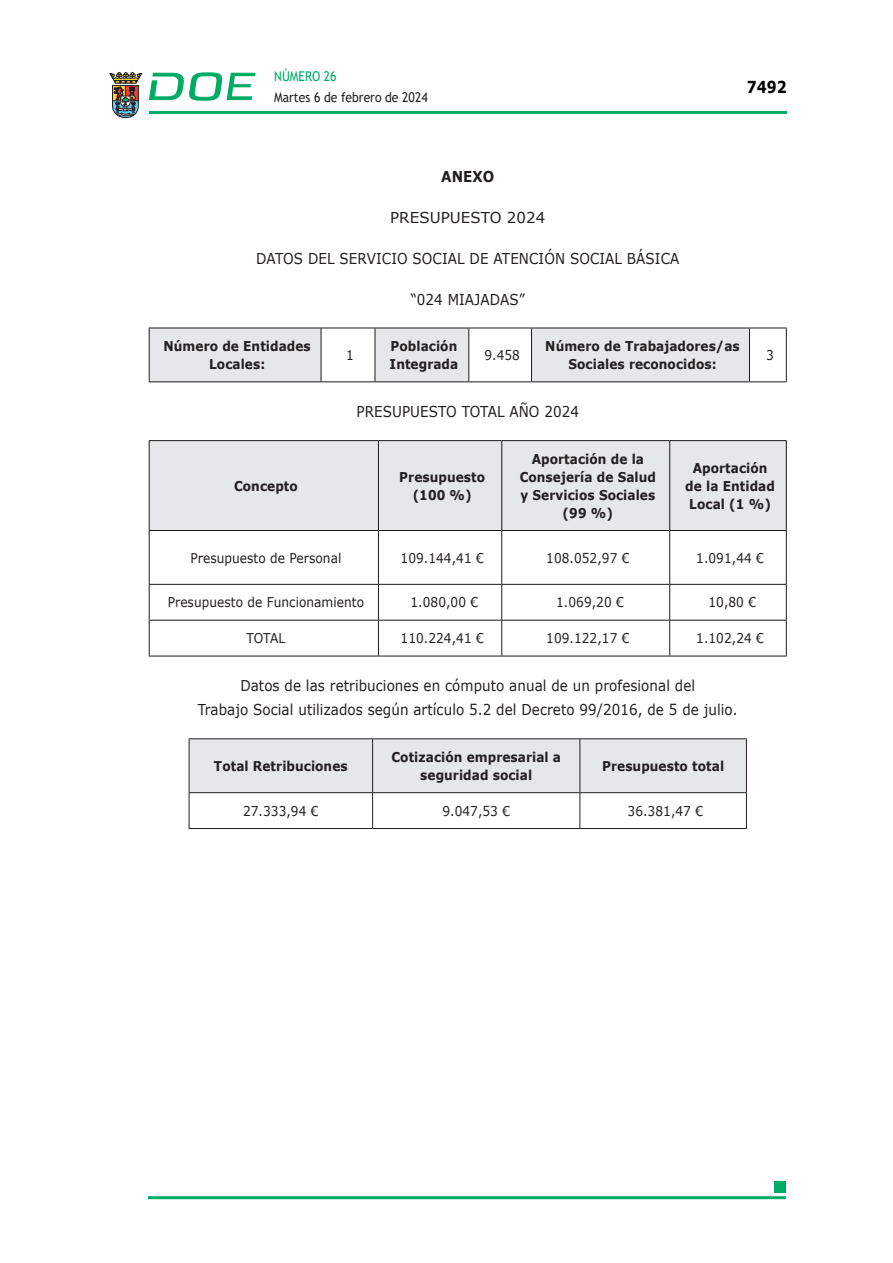
<style>
.page{position:relative;width:893px;height:1263px;background:#fff}
.page>*{position:absolute;margin:0;border:0;box-sizing:border-box;transform-origin:0 0}
.t1{font:700 16.5px "Verdana";color:#000;scale:.85 1}
.CUERPO_DE_TEXTO{font:15px/24px "Verdana";letter-spacing:.005em;color:#231f20;text-align:center;scale:.9 1}
.CUERPO_DE_TEXTO-2{font:15px "Verdana";letter-spacing:.005em;color:#231f20}
.CUERPO_DE_TEXTO-3{font:700 15px "Verdana";letter-spacing:.005em;color:#231f20;scale:.9 1}
.TABLATITULO{font:700 13.5px/18px "Verdana";letter-spacing:.005em;color:#231f20;text-align:center;scale:.9 1}
.CUERPO_DE_TEXTO-4{font:13.5px "Verdana";letter-spacing:.005em;color:#231f20;scale:.9 1}
.CUERPO_DE_TEXTO-5{font:700 13.5px/18px "Verdana";letter-spacing:.005em;color:#231f20;text-align:center;scale:.9 1}
.t2{font:13.5px "Trebuchet MS";color:#231f20;scale:.9 1}
.t3{font:13.5px "Trebuchet MS";color:#00ab67;scale:.9 1}
</style>
<div class="page">
<hr style="left:149px;top:111px;width:638px;height:3px;background:#00ab66">
<svg style="left:109px;top:72px;width:33px;height:46px"></svg>
<svg style="left:149px;top:72px;width:106px;height:29px"></svg>
<hr style="left:148px;top:1196px;width:638px;height:3px;background:#00ab66">
<div style="left:775px;top:1181px;width:11px;height:11px;background:#00ab66"></div>
<svg style="left:150px;top:329px;width:599px;height:52px"></svg>
<hr style="left:149px;top:328px;width:172px;height:1px;background:#1c1c1b">
<hr style="left:321px;top:328px;width:54px;height:1px;background:#1c1c1b">
<hr style="left:469px;top:328px;width:62px;height:1px;background:#1c1c1b">
<hr style="left:749px;top:328px;width:38px;height:1px;background:#1c1c1b">
<hr style="left:149px;top:381px;width:172px;height:1px;background:#1c1c1b">
<hr style="left:321px;top:381px;width:54px;height:1px;background:#1c1c1b">
<hr style="left:469px;top:381px;width:62px;height:1px;background:#1c1c1b">
<hr style="left:749px;top:381px;width:38px;height:1px;background:#1c1c1b">
<hr style="left:149px;top:328px;width:1px;height:53px;background:#1c1c1b">
<hr style="left:321px;top:328px;width:1px;height:53px;background:#1c1c1b">
<hr style="left:786px;top:328px;width:1px;height:53px;background:#1c1c1b">
<hr style="left:375px;top:328px;width:94px;height:1px;background:#1c1c1b">
<hr style="left:375px;top:328px;width:1px;height:53px;background:#1c1c1b">
<hr style="left:468px;top:328px;width:1px;height:53px;background:#1c1c1b">
<hr style="left:375px;top:381px;width:94px;height:1px;background:#1c1c1b">
<hr style="left:531px;top:328px;width:218px;height:1px;background:#1c1c1b">
<hr style="left:531px;top:328px;width:1px;height:53px;background:#1c1c1b">
<hr style="left:749px;top:328px;width:1px;height:53px;background:#1c1c1b">
<hr style="left:531px;top:381px;width:218px;height:1px;background:#1c1c1b">
<div style="left:150px;top:441px;width:636px;height:89px;background:#e6e7e9"></div>
<hr style="left:149px;top:440px;width:229px;height:1px;background:#1c1c1b">
<hr style="left:378px;top:440px;width:124px;height:1px;background:#1c1c1b">
<hr style="left:502px;top:440px;width:168px;height:1px;background:#1c1c1b">
<hr style="left:670px;top:440px;width:117px;height:1px;background:#1c1c1b">
<hr style="left:149px;top:530px;width:229px;height:1px;background:#1c1c1b">
<hr style="left:378px;top:530px;width:124px;height:1px;background:#1c1c1b">
<hr style="left:502px;top:530px;width:168px;height:1px;background:#1c1c1b">
<hr style="left:670px;top:530px;width:117px;height:1px;background:#1c1c1b">
<hr style="left:149px;top:584px;width:229px;height:1px;background:#1c1c1b">
<hr style="left:378px;top:584px;width:124px;height:1px;background:#1c1c1b">
<hr style="left:502px;top:584px;width:168px;height:1px;background:#1c1c1b">
<hr style="left:670px;top:584px;width:117px;height:1px;background:#1c1c1b">
<hr style="left:149px;top:620px;width:229px;height:1px;background:#1c1c1b">
<hr style="left:378px;top:620px;width:124px;height:1px;background:#1c1c1b">
<hr style="left:502px;top:620px;width:168px;height:1px;background:#1c1c1b">
<hr style="left:670px;top:620px;width:117px;height:1px;background:#1c1c1b">
<hr style="left:149px;top:656px;width:229px;height:1px;background:#1c1c1b">
<hr style="left:378px;top:656px;width:124px;height:1px;background:#1c1c1b">
<hr style="left:502px;top:656px;width:168px;height:1px;background:#1c1c1b">
<hr style="left:670px;top:656px;width:117px;height:1px;background:#1c1c1b">
<hr style="left:149px;top:441px;width:1px;height:89px;background:#1c1c1b">
<hr style="left:149px;top:531px;width:1px;height:53px;background:#1c1c1b">
<hr style="left:149px;top:585px;width:1px;height:35px;background:#1c1c1b">
<hr style="left:149px;top:620px;width:1px;height:36px;background:#1c1c1b">
<hr style="left:378px;top:441px;width:1px;height:89px;background:#1c1c1b">
<hr style="left:501px;top:441px;width:1px;height:89px;background:#1c1c1b">
<hr style="left:669px;top:441px;width:1px;height:89px;background:#1c1c1b">
<hr style="left:786px;top:441px;width:1px;height:89px;background:#1c1c1b">
<hr style="left:378px;top:531px;width:1px;height:53px;background:#1c1c1b">
<hr style="left:501px;top:531px;width:1px;height:53px;background:#1c1c1b">
<hr style="left:669px;top:531px;width:1px;height:53px;background:#1c1c1b">
<hr style="left:786px;top:531px;width:1px;height:53px;background:#1c1c1b">
<hr style="left:378px;top:585px;width:1px;height:35px;background:#1c1c1b">
<hr style="left:501px;top:585px;width:1px;height:35px;background:#1c1c1b">
<hr style="left:669px;top:585px;width:1px;height:35px;background:#1c1c1b">
<hr style="left:786px;top:585px;width:1px;height:35px;background:#1c1c1b">
<hr style="left:378px;top:620px;width:1px;height:36px;background:#1c1c1b">
<hr style="left:501px;top:620px;width:1px;height:36px;background:#1c1c1b">
<hr style="left:669px;top:620px;width:1px;height:36px;background:#1c1c1b">
<hr style="left:786px;top:620px;width:1px;height:36px;background:#1c1c1b">
<div style="left:190px;top:739px;width:556px;height:53px;background:#e6e7e9"></div>
<hr style="left:189px;top:738px;width:184px;height:1px;background:#231f20">
<hr style="left:189px;top:739px;width:1px;height:53px;background:#231f20">
<hr style="left:373px;top:738px;width:207px;height:1px;background:#231f20">
<hr style="left:372px;top:739px;width:1px;height:53px;background:#231f20">
<hr style="left:580px;top:738px;width:167px;height:1px;background:#231f20">
<hr style="left:579px;top:739px;width:1px;height:53px;background:#231f20">
<hr style="left:746px;top:739px;width:1px;height:53px;background:#231f20">
<hr style="left:189px;top:792px;width:184px;height:1px;background:#231f20">
<hr style="left:189px;top:793px;width:1px;height:35px;background:#231f20">
<hr style="left:373px;top:792px;width:207px;height:1px;background:#231f20">
<hr style="left:372px;top:793px;width:1px;height:35px;background:#231f20">
<hr style="left:580px;top:792px;width:167px;height:1px;background:#231f20">
<hr style="left:579px;top:793px;width:1px;height:35px;background:#231f20">
<hr style="left:746px;top:793px;width:1px;height:35px;background:#231f20">
<hr style="left:189px;top:828px;width:184px;height:1px;background:#231f20">
<hr style="left:373px;top:828px;width:207px;height:1px;background:#231f20">
<hr style="left:580px;top:828px;width:167px;height:1px;background:#231f20">
<p class="t3" style="left:274px;top:67px;width:71px">NÚMERO 26</p>
<p class="t2" style="left:274px;top:88px;width:172px">Martes 6 de febrero de 2024</p>
<p class="t1" style="left:747px;top:75px;width:48px">7492</p>
<p class="CUERPO_DE_TEXTO-3" style="left:441px;top:165px;width:61px">ANEXO</p>
<p class="CUERPO_DE_TEXTO-2" style="left:390px;top:207px;width:157px">PRESUPUESTO 2024</p>
<p class="CUERPO_DE_TEXTO" style="left:256px;top:246px;width:472px">DATOS DEL SERVICIO SOCIAL DE ATENCIÓN SOCIAL BÁSICA</p>
<p class="CUERPO_DE_TEXTO" style="left:411px;top:287px;width:128px">“024 MIAJADAS”</p>
<p class="CUERPO_DE_TEXTO-5" style="left:164px;top:337px;width:165px">Número de Entidades<br>Locales:</p>
<p class="CUERPO_DE_TEXTO-4" style="left:346px;top:346px;width:10px">1</p>
<p class="CUERPO_DE_TEXTO-5" style="left:390px;top:337px;width:78px;text-align:left">Población<br>Integrada</p>
<p class="CUERPO_DE_TEXTO-4" style="left:484px;top:346px;width:41px">9.458</p>
<p class="CUERPO_DE_TEXTO-5" style="left:545px;top:337px;width:218px">Número de Trabajadores/as<br>Sociales reconocidos:</p>
<p class="CUERPO_DE_TEXTO-4" style="left:766px;top:346px;width:10px">3</p>
<p class="CUERPO_DE_TEXTO" style="left:357px;top:400px;width:249px">PRESUPUESTO TOTAL AÑO 2024</p>
<p class="TABLATITULO" style="left:234px;top:476px;width:72px">Concepto</p>
<p class="TABLATITULO" style="left:399px;top:467px;width:97px">Presupuesto (100 %)</p>
<p class="TABLATITULO" style="left:520px;top:449px;width:153px">Aportación de la<br>Consejería de Salud y Servicios Sociales (99 %)</p>
<p class="TABLATITULO" style="left:685px;top:458px;width:101px">Aportación de la Entidad<br>Local (1 %)</p>
<p class="CUERPO_DE_TEXTO-4" style="left:190px;top:548px;width:169px">Presupuesto de Personal</p>
<p class="CUERPO_DE_TEXTO-4" style="left:401px;top:548px;width:94px">109.144,41 €</p>
<p class="CUERPO_DE_TEXTO-4" style="left:546px;top:548px;width:94px">108.052,97 €</p>
<p class="CUERPO_DE_TEXTO-4" style="left:696px;top:548px;width:77px">1.091,44 €</p>
<p class="CUERPO_DE_TEXTO-4" style="left:168px;top:593px;width:220px">Presupuesto de Funcionamiento</p>
<p class="CUERPO_DE_TEXTO-4" style="left:410px;top:593px;width:77px">1.080,00 €</p>
<p class="CUERPO_DE_TEXTO-4" style="left:556px;top:593px;width:77px">1.069,20 €</p>
<p class="CUERPO_DE_TEXTO-4" style="left:708px;top:593px;width:54px">10,80 €</p>
<p class="CUERPO_DE_TEXTO-4" style="left:247px;top:629px;width:44px">TOTAL</p>
<p class="CUERPO_DE_TEXTO-4" style="left:401px;top:629px;width:94px">110.224,41 €</p>
<p class="CUERPO_DE_TEXTO-4" style="left:546px;top:629px;width:94px">109.122,17 €</p>
<p class="CUERPO_DE_TEXTO-4" style="left:696px;top:629px;width:77px">1.102,24 €</p>
<p class="CUERPO_DE_TEXTO" style="left:198px;top:674px;width:601px">Datos de las retribuciones en cómputo anual de un profesional del<br>Trabajo Social utilizados según artículo 5.2 del Decreto 99/2016, de 5 de julio.</p>
<p class="TABLATITULO" style="left:214px;top:757px;width:150px">Total Retribuciones</p>
<p class="TABLATITULO" style="left:391px;top:748px;width:190px">Cotización empresarial a seguridad social</p>
<p class="TABLATITULO" style="left:602px;top:757px;width:137px">Presupuesto total</p>
<p class="CUERPO_DE_TEXTO-4" style="left:243px;top:801px;width:85px">27.333,94 €</p>
<p class="CUERPO_DE_TEXTO-4" style="left:442px;top:801px;width:77px">9.047,53 €</p>
<p class="CUERPO_DE_TEXTO-4" style="left:628px;top:801px;width:85px">36.381,47 €</p>
</div>
